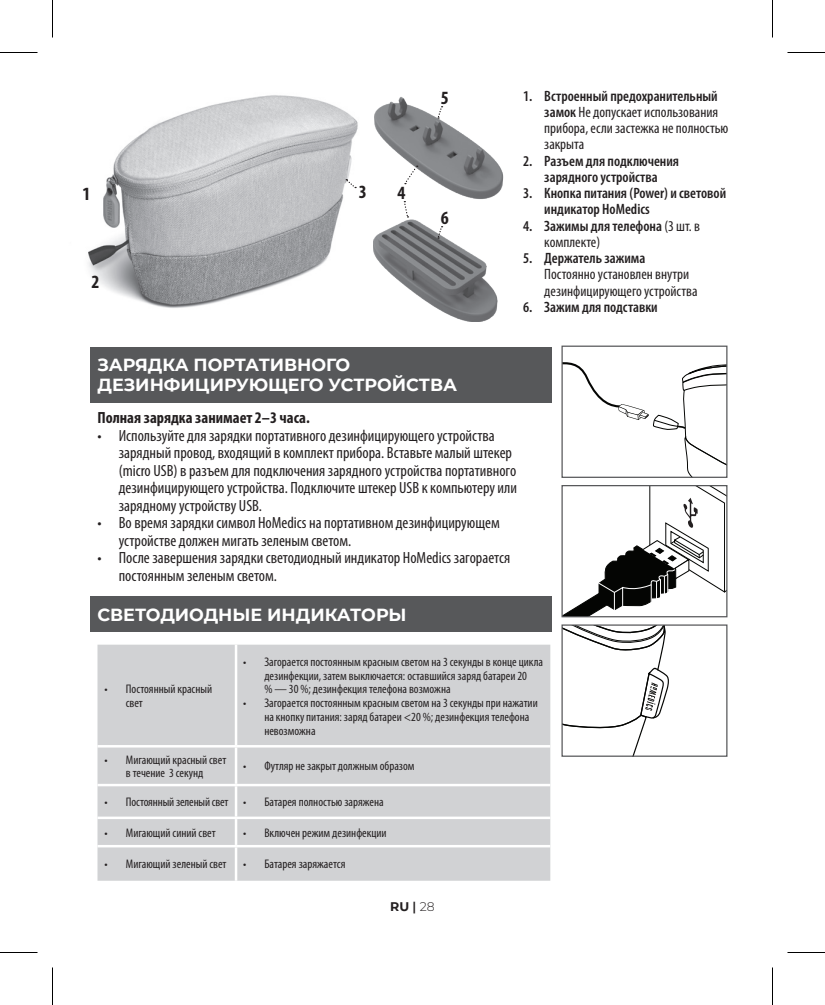
<style>
.page{position:relative;width:825px;height:1005px;background:#fff}
.page>*{position:absolute;margin:0;border:0;box-sizing:border-box;transform-origin:0 0}
.Copy_Bold{font:700 condensed 18.75px "Myriad Pro";color:#231f20}
.Section_Header{font:700 17.5px/20px "Montserrat";color:#fff}
.t1{font:condensed 16.25px/17.5px "Myriad Pro";color:#231f20}
.Copy_Bold-2{font:700 condensed 16.25px "Myriad Pro";color:#231f20}
.t2{font:condensed 15px/16.2px "Myriad Pro";color:#231f20}
.t3{font:600 condensed 15px/16.2px "Myriad Pro";color:#231f20}
.t4{font:condensed 12.5px/13.8px "Myriad Pro";color:#231f20}
.Warnings_-_Header{font:700 12.5px "Montserrat";color:#231f20}
.s1{font-weight:600}
.s2{font-weight:400}
.s3{font-weight:300}
</style>
<div class="page">
<img style="left:88px;top:95px;width:270px;height:213px">
<img style="left:374px;top:97px;width:129px;height:102px">
<img style="left:373px;top:219px;width:124px;height:103px">
<svg style="left:345px;top:179px;width:11px;height:9px"></svg>
<svg style="left:437px;top:106px;width:6px;height:13px"></svg>
<svg style="left:437px;top:226px;width:6px;height:13px"></svg>
<svg style="left:405px;top:166px;width:13px;height:18px"></svg>
<svg style="left:403px;top:201px;width:6px;height:17px"></svg>
<svg style="left:563px;top:362px;width:163px;height:114px"></svg>
<div style="left:561px;top:346px;width:167px;height:132px;border:1px solid #57585a"></div>
<svg style="left:563px;top:487px;width:163px;height:128px"></svg>
<div style="left:561px;top:485px;width:167px;height:132px;border:1px solid #57585a"></div>
<svg style="left:563px;top:626px;width:106px;height:129px"></svg>
<div style="left:561px;top:624px;width:167px;height:133px;border:1px solid #57585a"></div>
<div style="left:90px;top:347px;width:462px;height:56px;background:#57585a"></div>
<div style="left:90px;top:596px;width:462px;height:36px;background:#57585a"></div>
<div style="left:98px;top:645px;width:452px;height:236px;background:#d1d2d4"></div>
<hr style="left:235px;top:645px;width:2px;height:100px;background:#fff">
<hr style="left:98px;top:745px;width:138px;height:3px;background:#fff">
<hr style="left:236px;top:745px;width:314px;height:3px;background:#fff">
<hr style="left:235px;top:748px;width:2px;height:36px;background:#fff">
<hr style="left:98px;top:784px;width:138px;height:2px;background:#fff">
<hr style="left:236px;top:784px;width:314px;height:2px;background:#fff">
<hr style="left:235px;top:786px;width:2px;height:31px;background:#fff">
<hr style="left:98px;top:817px;width:138px;height:2px;background:#fff">
<hr style="left:236px;top:817px;width:314px;height:2px;background:#fff">
<hr style="left:235px;top:819px;width:2px;height:26px;background:#fff">
<hr style="left:98px;top:845px;width:138px;height:2px;background:#fff">
<hr style="left:236px;top:845px;width:314px;height:2px;background:#fff">
<hr style="left:235px;top:847px;width:2px;height:34px;background:#fff">
<hr style="left:0;top:52px;width:38px;height:1px;background:#000">
<hr style="left:788px;top:52px;width:37px;height:1px;background:#000">
<hr style="left:0;top:952px;width:38px;height:1px;background:#000">
<hr style="left:788px;top:952px;width:37px;height:1px;background:#000">
<hr style="left:52px;top:0;width:1px;height:38px;background:#000">
<hr style="left:52px;top:968px;width:1px;height:37px;background:#000">
<hr style="left:772px;top:0;width:1px;height:38px;background:#000">
<hr style="left:772px;top:968px;width:1px;height:37px;background:#000">
<p class="Copy_Bold" style="left:83px;top:183px;width:9px">1</p>
<p class="Copy_Bold" style="left:91px;top:270px;width:9px">2</p>
<p class="Copy_Bold" style="left:359px;top:180px;width:9px">3</p>
<p class="Copy_Bold" style="left:398px;top:181px;width:9px">4</p>
<p class="Copy_Bold" style="left:441px;top:86px;width:9px">5</p>
<p class="Copy_Bold" style="left:441px;top:206px;width:9px">6</p>
<p class="t2" style="left:544px;top:87px;width:186px;text-indent:-21px"><span class="s1">1. Встроенный предохранительный замок</span> Не допускает использования прибора, если застежка не полностью закрыта</p>
<p class="t3" style="left:523px;top:152px;width:158px;text-align:center">2. Разъем для подключения зарядного устройства</p>
<p class="t3" style="left:544px;top:185px;width:183px;text-indent:-21px">3. Кнопка питания (Power) и световой индикатор HoMedics</p>
<p class="t3" style="left:544px;top:217px;width:157px;text-indent:-21px">4. Зажимы для телефона <span class="s2">(3 шт. в комплекте)</span></p>
<p class="t2" style="left:544px;top:250px;width:155px;text-indent:-21px"><span class="s1">5. Держатель зажима<br></span>Постоянно установлен внутри дезинфицирующего устройства</p>
<p class="t3" style="left:523px;top:298px;width:136px">6. Зажим для подставки</p>
<p class="Section_Header" style="left:98px;top:354px;width:361px">ЗАРЯДКА ПОРТАТИВНОГО<br>ДЕЗИНФИЦИРУЮЩЕГО УСТРОЙСТВА</p>
<p class="Copy_Bold-2" style="left:98px;top:407px;width:214px">Полная зарядка занимает 2–3 часа.</p>
<p class="t1" style="left:119px;top:426px;width:400px;text-indent:-21px">• Используйте для зарядки портативного дезинфицирующего устройства зарядный провод, входящий в комплект прибора. Вставьте малый штекер (micro USB) в разъем для подключения зарядного устройства портативного дезинфицирующего устройства. Подключите штекер USB к компьютеру или зарядному устройству USB.</p>
<p class="t1" style="left:119px;top:514px;width:382px;text-indent:-21px">• Во время зарядки символ HoMedics на портативном дезинфицирующем устройстве должен мигать зеленым светом.</p>
<p class="t1" style="left:119px;top:549px;width:393px;text-indent:-21px">• После завершения зарядки светодиодный индикатор HoMedics загорается постоянным зеленым светом.</p>
<p class="Section_Header" style="left:98px;top:603px;width:311px">СВЕТОДИОДНЫЕ ИНДИКАТОРЫ</p>
<p class="t4" style="left:126px;top:682px;width:88px;text-indent:-21px">• Постоянный красный свет</p>
<p class="t4" style="left:264px;top:655px;width:280px;text-indent:-21px">• Загорается постоянным красным светом на 3 секунды в конце цикла дезинфекции, затем выключается: оставшийся заряд батареи 20<br>% — 30 %; дезинфекция телефона возможна</p>
<p class="t4" style="left:264px;top:696px;width:275px;text-indent:-21px">• Загорается постоянным красным светом на 3 секунды при нажатии на кнопку питания: заряд батареи &lt;20 %; дезинфекция телефона невозможна</p>
<p class="t4" style="left:105px;top:752px;width:123px;text-align:center">• Мигающий красный свет в течение 3 секунд</p>
<p class="t4" style="left:243px;top:759px;width:173px">• Футляр не закрыт должным образом</p>
<p class="t4" style="left:105px;top:795px;width:126px">• Постоянный зеленый свет</p>
<p class="t4" style="left:243px;top:795px;width:142px">• Батарея полностью заряжена</p>
<p class="t4" style="left:105px;top:826px;width:113px">• Мигающий синий свет</p>
<p class="t4" style="left:243px;top:826px;width:145px">• Включен режим дезинфекции</p>
<p class="t4" style="left:105px;top:857px;width:123px">• Мигающий зеленый свет</p>
<p class="t4" style="left:243px;top:857px;width:104px">• Батарея заряжается</p>
<p class="Warnings_-_Header" style="left:390px;top:897px;width:46px">RU <span class="s1">|</span> <span class="s3">28</span></p>
</div>
